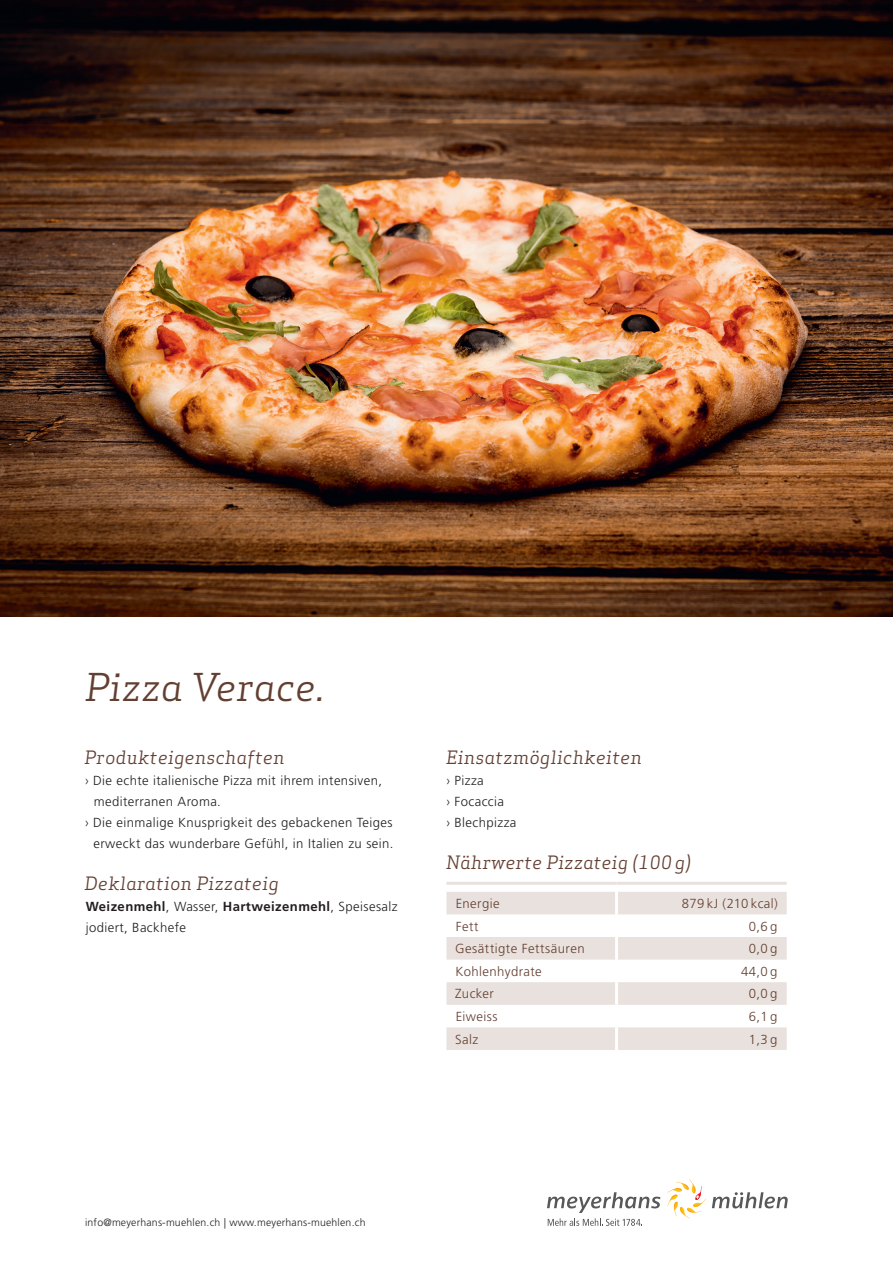
<style>
.page{position:relative;width:893px;height:1263px;background:#fff}
.page>*{position:absolute;margin:0;border:0;box-sizing:border-box;transform-origin:0 0}
.t1{font:italic 37.5px "Apex Serif";letter-spacing:.02em;color:#633f31}
.t2{font:italic 18px "Apex Serif";letter-spacing:.03em;color:#633f31}
.t3{font:300 13.2px/21px "Frutiger LT";letter-spacing:.03em;color:#231f20}
.t4{font:300 13.2px "Frutiger LT";letter-spacing:.03em;color:#633f31}
.t5{font:300 10.5px "Frutiger LT";letter-spacing:.02em;color:#231f20}
.s1{font-weight:700}
</style>
<div class="page">
<svg style="left:446px;top:892px;width:341px;height:158px;fill:#e9e1dd"></svg>
<hr style="left:446px;top:882px;width:171px;height:3px;background:#e9e1dd">
<hr style="left:617px;top:882px;width:170px;height:3px;background:#e9e1dd">
<hr style="left:615px;top:892px;width:3px;height:22px;background:#fff">
<hr style="left:615px;top:914px;width:3px;height:23px;background:#fff">
<hr style="left:615px;top:937px;width:3px;height:22px;background:#fff">
<hr style="left:615px;top:959px;width:3px;height:23px;background:#fff">
<hr style="left:615px;top:982px;width:3px;height:23px;background:#fff">
<hr style="left:615px;top:1005px;width:3px;height:22px;background:#fff">
<hr style="left:615px;top:1027px;width:3px;height:23px;background:#fff">
<svg style="left:712px;top:1192px;width:76px;height:16px"></svg>
<svg style="left:667px;top:1179px;width:39px;height:39px"></svg>
<svg style="left:547px;top:1192px;width:113px;height:34px"></svg>
<img style="left:0;top:0;width:893px;height:617px">
<h1 class="t1" style="left:85px;top:663px;width:241px">Pizza Verace.</h1>
<h2 class="t2" style="left:85px;top:746px;width:201px">Produkteigenschaften</h2>
<p class="t3" style="left:85px;top:770px;width:298px">› Die echte italienische Pizza mit ihrem intensiven,</p>
<p class="t3" style="left:94px;top:791px;width:129px">mediterranen Aroma.</p>
<p class="t3" style="left:85px;top:812px;width:309px">› Die einmalige Knusprigkeit des gebackenen Teiges</p>
<p class="t3" style="left:94px;top:833px;width:301px">erweckt das wunderbare Gefühl, in Italien zu sein.</p>
<h2 class="t2" style="left:85px;top:872px;width:196px">Deklaration Pizzateig</h2>
<p class="t3" style="left:86px;top:896px;width:313px"><span class="s1">Weizenmehl</span>, Wasser, <span class="s1">Hartweizenmehl</span>, Speisesalz jodiert, Backhefe</p>
<h2 class="t2" style="left:446px;top:746px;width:197px">Einsatzmöglichkeiten</h2>
<p class="t3" style="left:446px;top:770px;width:71px">› Pizza<br>› Focaccia<br>› Blechpizza</p>
<h2 class="t2" style="left:446px;top:851px;width:246px">Nährwerte Pizzateig (100 g)</h2>
<p class="t4" style="left:456px;top:896px;width:46px">Energie</p>
<p class="t4" style="left:682px;top:896px;width:98px">879 kJ (210 kcal)</p>
<p class="t4" style="left:456px;top:918px;width:24px">Fett</p>
<p class="t4" style="left:749px;top:918px;width:30px">0,6 g</p>
<p class="t4" style="left:455px;top:941px;width:131px">Gesättigte Fettsäuren</p>
<p class="t4" style="left:749px;top:941px;width:30px">0,0 g</p>
<p class="t4" style="left:456px;top:964px;width:88px">Kohlenhydrate</p>
<p class="t4" style="left:741px;top:964px;width:38px">44,0 g</p>
<p class="t4" style="left:455px;top:986px;width:40px">Zucker</p>
<p class="t4" style="left:749px;top:986px;width:30px">0,0 g</p>
<p class="t4" style="left:456px;top:1009px;width:44px">Eiweiss</p>
<p class="t4" style="left:749px;top:1009px;width:30px">6,1 g</p>
<p class="t4" style="left:455px;top:1031px;width:25px">Salz</p>
<p class="t4" style="left:749px;top:1031px;width:30px">1,3 g</p>
<p class="t5" style="left:85px;top:1216px;width:282px">info@meyerhans-muehlen.ch | www.meyerhans-muehlen.ch</p>
</div>
